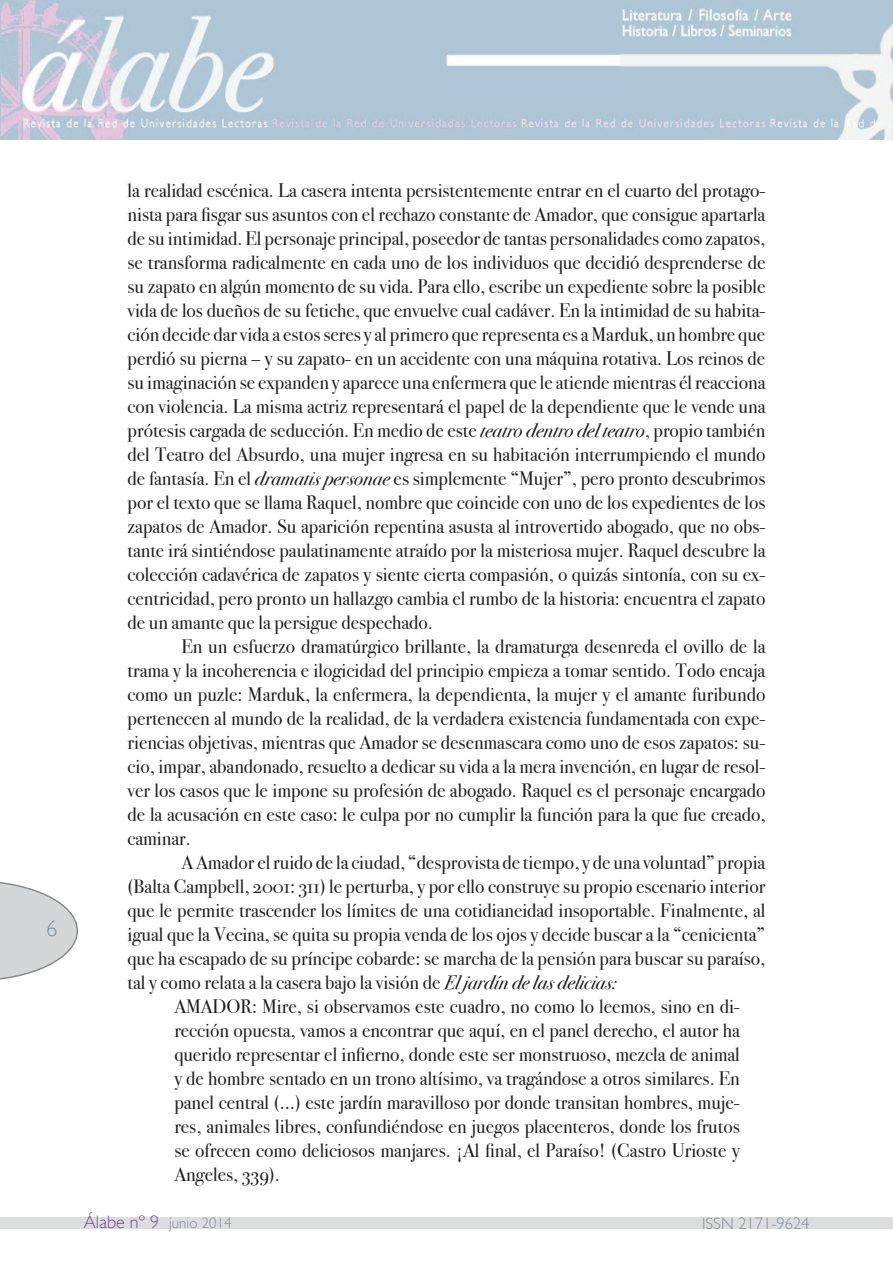
<style>
.page{position:relative;width:893px;height:1263px;background:#fff}
.page>*{position:absolute;margin:0;border:0;box-sizing:border-box;transform-origin:0 0}
.t1{font:300 22.5px "Gill Sans";color:#838f9d}
.t2{font:19.5px/24px "Bodoni Svty Two OSITCTT Book";color:#231f20;text-align:justify}
.t3{font:300 16.5px "Gill Sans";color:#86909c}
.t4{font:300 15px "Gill Sans";color:#86909c}
.s1{font-family:"Bodoni Svty Two OSITCTT Book It"}
.s2{font-size:18px;color:#764b9e}
</style>
<div class="page">
<svg style="left:0;top:882px;width:78px;height:98px"></svg>
<div style="left:0;top:1218px;width:893px;height:11px;background:#dbddde"></div>
<img style="left:0;top:0;width:893px;height:139px">
<p class="t1" style="left:46px;top:916px;width:13px">6</p>
<p class="t2" style="left:128px;top:178px;width:639px">la realidad escénica. La casera intenta persistentemente entrar en el cuarto del protago&shy;nista para fisgar sus asuntos con el rechazo constante de Amador, que consigue apartarla de su intimidad. El personaje principal, poseedor de tantas personalidades como zapatos, se transforma radicalmente en cada uno de los individuos que decidió desprenderse de su zapato en algún momento de su vida. Para ello, escribe un expediente sobre la posible vida de los dueños de su fetiche, que envuelve cual cadáver. En la intimidad de su habita&shy;ción decide dar vida a estos seres y al primero que representa es a Marduk, un hombre que perdió su pierna – y su zapato- en un accidente con una máquina rotativa. Los reinos de su imaginación se expanden y aparece una enfermera que le atiende mientras él reacciona con violencia. La misma actriz representará el papel de la dependiente que le vende una prótesis cargada de seducción. En medio de este <span class="s1">teatro dentro del teatro</span>, propio también del Teatro del Absurdo, una mujer ingresa en su habitación interrumpiendo el mundo de fantasía. En el <span class="s1">dramatis personae</span> es simplemente “Mujer”, pero pronto descubrimos por el texto que se llama Raquel, nombre que coincide con uno de los expedientes de los zapatos de Amador. Su aparición repentina asusta al introvertido abogado, que no obs&shy;tante irá sintiéndose paulatinamente atraído por la misteriosa mujer. Raquel descubre la colección cadavérica de zapatos y siente cierta compasión, o quizás sintonía, con su ex&shy;centricidad, pero pronto un hallazgo cambia el rumbo de la historia: encuentra el zapato de un amante que la persigue despechado.</p>
<p class="t2" style="left:128px;top:634px;width:639px;text-indent:54px">En un esfuerzo dramatúrgico brillante, la dramaturga desenreda el ovillo de la trama y la incoherencia e ilogicidad del principio empieza a tomar sentido. Todo encaja como un puzle: Marduk, la enfermera, la dependienta, la mujer y el amante furibundo pertenecen al mundo de la realidad, de la verdadera existencia fundamentada con expe&shy;riencias objetivas, mientras que Amador se desenmascara como uno de esos zapatos: su&shy;cio, impar, abandonado, resuelto a dedicar su vida a la mera invención, en lugar de resol&shy;ver los casos que le impone su profesión de abogado. Raquel es el personaje encargado de la acusación en este caso: le culpa por no cumplir la función para la que fue creado, caminar.</p>
<p class="t2" style="left:128px;top:850px;width:639px;text-indent:54px">A Amador el ruido de la ciudad, “desprovista de tiempo, y de una voluntad” propia (Balta Campbell, 2001: 311) le perturba, y por ello construye su propio escenario interior que le permite trascender los límites de una cotidianeidad insoportable. Finalmente, al igual que la Vecina, se quita su propia venda de los ojos y decide buscar a la “cenicienta” que ha escapado de su príncipe cobarde: se marcha de la pensión para buscar su paraíso, tal y como relata a la casera bajo la visión de <span class="s1">El jardín de las delicias:</span></p>
<p class="t2" style="left:174px;top:994px;width:567px">AMADOR: Mire, si observamos este cuadro, no como lo leemos, sino en di&shy;rección opuesta, vamos a encontrar que aquí, en el panel derecho, el autor ha querido representar el infierno, donde este ser monstruoso, mezcla de animal y de hombre sentado en un trono altísimo, va tragándose a otros similares. En panel central (…) este jardín maravilloso por donde transitan hombres, muje&shy;res, animales libres, confundiéndose en juegos placenteros, donde los frutos se ofrecen como deliciosos manjares. ¡Al final, el Paraíso! (Castro Urioste y Angeles, 339).</p>
<p class="t4" style="left:84px;top:1214px;width:149px"><span class="s2">Álabe nº 9</span> junio 2014</p>
<p class="t3" style="left:702px;top:1214px;width:109px">ISSN 2171-9624</p>
</div>
